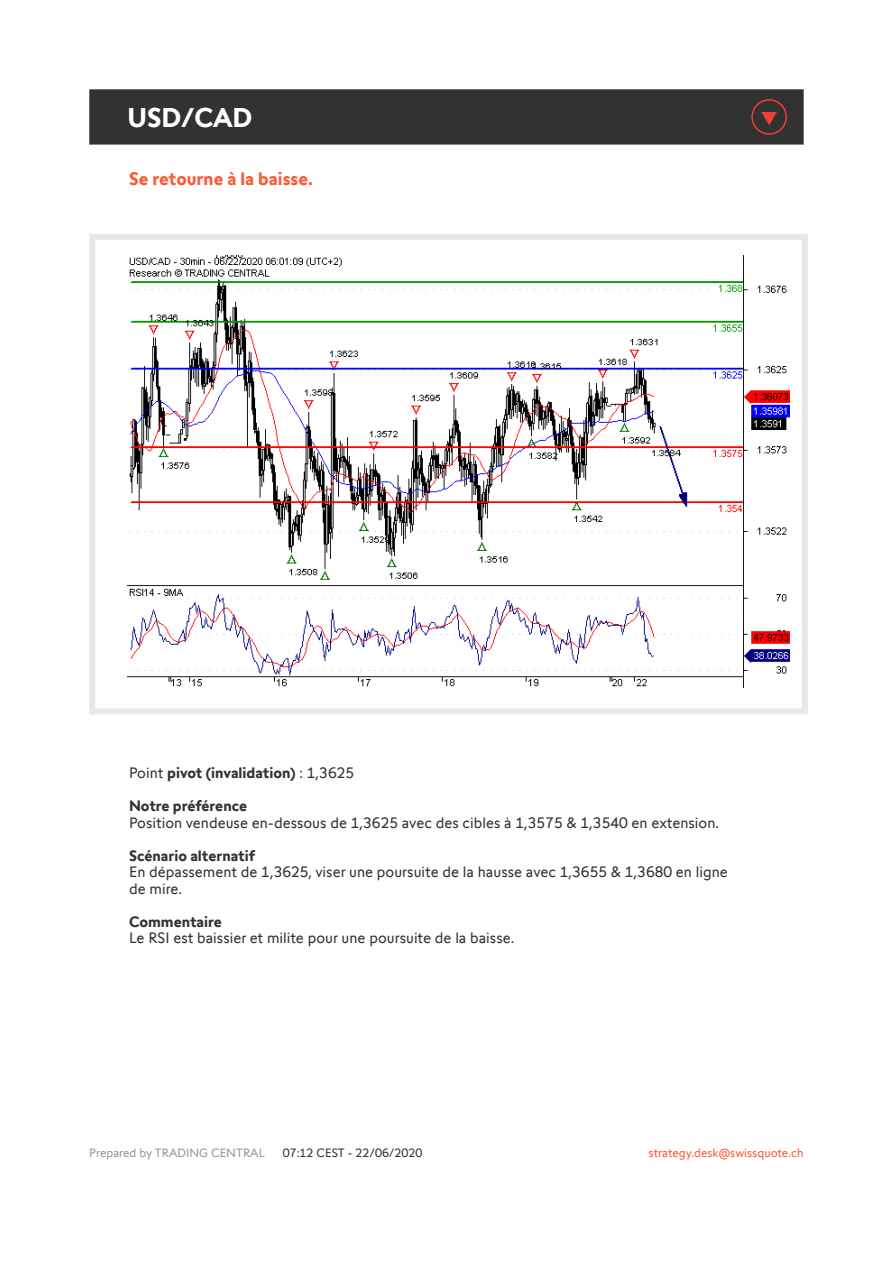
<style>
.page{position:relative;width:893px;height:1263px;background:#fff}
.page>*{position:absolute;margin:0;border:0;box-sizing:border-box;transform-origin:0 0}
.t1{font:700 27px "Swissquote CT";color:#fff}
.t2{font:700 18px "Swissquote CT";color:#fa5b35}
.t3{font:15px/16.5px "Swissquote CT";color:#323232}
.t4{font:700 15px "Swissquote CT";color:#323232}
.t5{font:12px "Swissquote CT";color:#fa5b35}
.t6{font:12px "Swissquote CT";color:#939598}
.t7{font:12px "Swissquote CT";color:#323232}
.s1{font-weight:400}
</style>
<div class="page">
<div style="left:89px;top:234px;width:719px;height:480px;border:6px solid #e9e8e7"></div>
<div style="left:89px;top:89px;width:715px;height:56px;background:#323232;border:2px solid #323232"></div>
<img style="left:128px;top:255px;width:661px;height:432px">
<svg style="left:751px;top:99px;width:36px;height:36px"></svg>
<h1 class="t1" style="left:128px;top:101px;width:126px">USD/CAD</h1>
<p class="t2" style="left:129px;top:168px;width:185px">Se retourne à la baisse.</p>
<p class="t4" style="left:129px;top:764px;width:227px"><span class="s1">Point</span> pivot (invalidation) <span class="s1">: 1,3625</span></p>
<p class="t4" style="left:129px;top:797px;width:120px">Notre préférence</p>
<p class="t3" style="left:129px;top:814px;width:592px">Position vendeuse en-dessous de 1,3625 avec des cibles à 1,3575 &amp; 1,3540 en extension.</p>
<p class="t4" style="left:129px;top:846px;width:127px">Scénario alternatif</p>
<p class="t3" style="left:129px;top:864px;width:600px">En dépassement de 1,3625, viser une poursuite de la hausse avec 1,3655 &amp; 1,3680 en ligne de mire.</p>
<p class="t4" style="left:129px;top:912px;width:94px">Commentaire</p>
<p class="t3" style="left:129px;top:930px;width:387px">Le RSI est baissier et milite pour une poursuite de la baisse.</p>
<p class="t6" style="left:89px;top:1145px;width:177px">Prepared by TRADING CENTRAL</p>
<p class="t7" style="left:283px;top:1145px;width:141px">07:12 CEST - 22/06/2020</p>
<p class="t5" style="left:649px;top:1145px;width:157px">strategy.desk@swissquote.ch</p>
</div>
